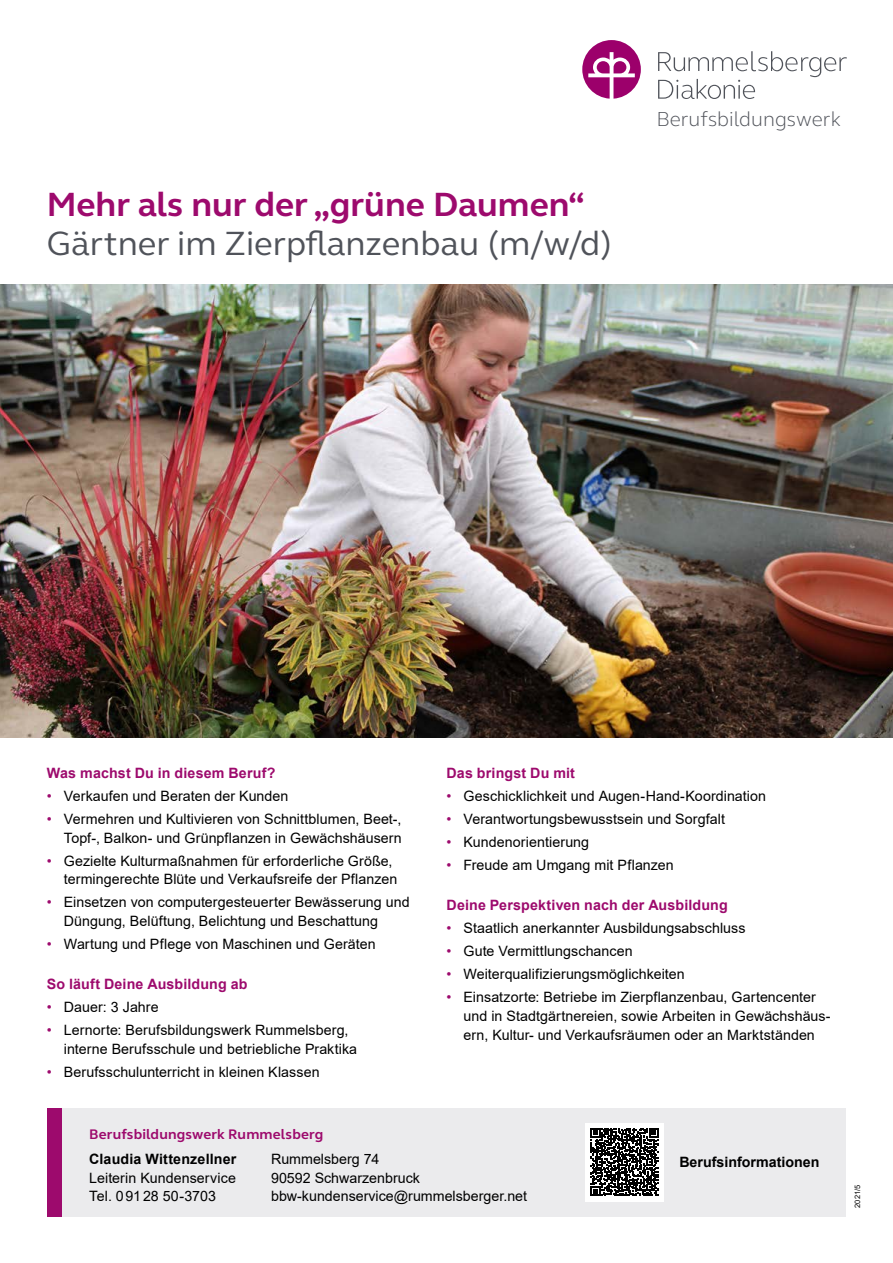
<style>
.page{position:relative;width:893px;height:1263px;background:#fff}
.page>*{position:absolute;margin:0;border:0;box-sizing:border-box;transform-origin:0 0}
.t1{font:34.5px "FS Elliot";color:#50535a}
.t2{font:700 34.5px "FS Elliot";color:#9d0a6d}
.t3{font:300 20.85px "FS Elliot";color:#50535a}
.t4{font:14.25px/18.8px "Arial";letter-spacing:.005em;color:#000}
.t5{font:700 14.25px "Arial";letter-spacing:.01em;color:#9d0a6d}
.t6{font:700 14.25px "Arial";color:#000}
.t7{font:700 14.25px "FS Elliot";letter-spacing:.01em;color:#9d0a6d}
.t8{font:7.5px "Arial";color:#000}
.s1{color:#9d0a6d}
</style>
<div class="page">
<img style="left:0;top:285px;width:893px;height:453px">
<svg style="left:658px;top:51px;width:189px;height:48px"></svg>
<svg style="left:582px;top:40px;width:59px;height:59px"></svg>
<div style="left:62px;top:1108px;width:784px;height:108px;background:#ebebed"></div>
<div style="left:47px;top:1108px;width:15px;height:108px;background:#9d0a6d"></div>
<div style="left:585px;top:1122px;width:79px;height:79px;background:#fff"></div>
<svg style="left:591px;top:1128px;width:67px;height:68px"></svg>
<h1 class="t2" style="left:47px;top:181px;width:540px">Mehr als nur der „grüne Daumen“</h1>
<h1 class="t1" style="left:47px;top:220px;width:567px">Gärtner im Zierpflanzenbau (m/w/d)</h1>
<h2 class="t3" style="left:656px;top:105px;width:186px">Berufsbildungswerk</h2>
<p class="t5" style="left:47px;top:763px;width:230px">Was machst Du in diesem Beruf?</p>
<p class="t4" style="left:47px;top:786px;width:243px"><span class="s1">•</span> Verkaufen und Beraten der Kunden</p>
<p class="t4" style="left:47px;top:809px;width:357px;text-align:right"><span class="s1">•</span> Vermehren und Kultivieren von Schnittblumen, Beet-,<br>Topf-, Balkon- und Grünpflanzen in Gewächshäusern</p>
<p class="t4" style="left:64px;top:851px;width:335px;text-indent:-17px"><span class="s1">•</span> Gezielte Kulturmaßnahmen für erforderliche Größe, termingerechte Blüte und Verkaufsreife der Pflanzen</p>
<p class="t4" style="left:64px;top:893px;width:347px;text-indent:-17px"><span class="s1">•</span> Einsetzen von computergesteuerter Bewässerung und<br>Düngung, Belüftung, Belichtung und Beschattung</p>
<p class="t4" style="left:47px;top:935px;width:330px"><span class="s1">•</span> Wartung und Pflege von Maschinen und Geräten</p>
<p class="t5" style="left:47px;top:974px;width:202px">So läuft Deine Ausbildung ab</p>
<p class="t4" style="left:47px;top:998px;width:113px"><span class="s1">•</span> Dauer: 3 Jahre</p>
<p class="t4" style="left:64px;top:1021px;width:295px;text-indent:-17px"><span class="s1">•</span> Lernorte: Berufsbildungswerk Rummelsberg, interne Berufsschule und betriebliche Praktika</p>
<p class="t4" style="left:47px;top:1062px;width:274px"><span class="s1">•</span> Berufsschulunterricht in kleinen Klassen</p>
<p class="t5" style="left:446px;top:763px;width:130px">Das bringst Du mit</p>
<p class="t4" style="left:446px;top:786px;width:321px"><span class="s1">•</span> Geschicklichkeit und Augen-Hand-Koordination</p>
<p class="t4" style="left:446px;top:809px;width:280px"><span class="s1">•</span> Verantwortungsbewusstsein und Sorgfalt</p>
<p class="t4" style="left:446px;top:832px;width:144px"><span class="s1">•</span> Kundenorientierung</p>
<p class="t4" style="left:446px;top:855px;width:229px"><span class="s1">•</span> Freude am Umgang mit Pflanzen</p>
<p class="t5" style="left:446px;top:895px;width:283px">Deine Perspektiven nach der Ausbildung</p>
<p class="t4" style="left:446px;top:918px;width:301px"><span class="s1">•</span> Staatlich anerkannter Ausbildungsabschluss</p>
<p class="t4" style="left:446px;top:941px;width:188px"><span class="s1">•</span> Gute Vermittlungschancen</p>
<p class="t4" style="left:446px;top:964px;width:240px"><span class="s1">•</span> Weiterqualifizierungsmöglichkeiten</p>
<p class="t4" style="left:463px;top:987px;width:369px;text-indent:-17px"><span class="s1">•</span> Einsatzorte: Betriebe im Zierpflanzenbau, Gartencenter und in Stadtgärtnereien, sowie Arbeiten in Gewächshäus&shy;ern, Kultur- und Verkaufsräumen oder an Marktständen</p>
<p class="t7" style="left:89px;top:1124px;width:236px">Berufsbildungswerk Rummelsberg</p>
<p class="t6" style="left:89px;top:1149px;width:149px">Claudia Wittenzellner</p>
<p class="t4" style="left:89px;top:1168px;width:148px">Leiterin Kundenservice<br>Tel. 09128 50-3703</p>
<p class="t4" style="left:271px;top:1149px;width:258px">Rummelsberg 74<br>90592 Schwarzenbruck bbw-kundenservice@rummelsberger.net</p>
<p class="t6" style="left:679px;top:1152px;width:142px">Berufsinformationen</p>
<p class="t8" style="left:852px;top:1208px;width:24px;rotate:-90deg">2021/5</p>
</div>
